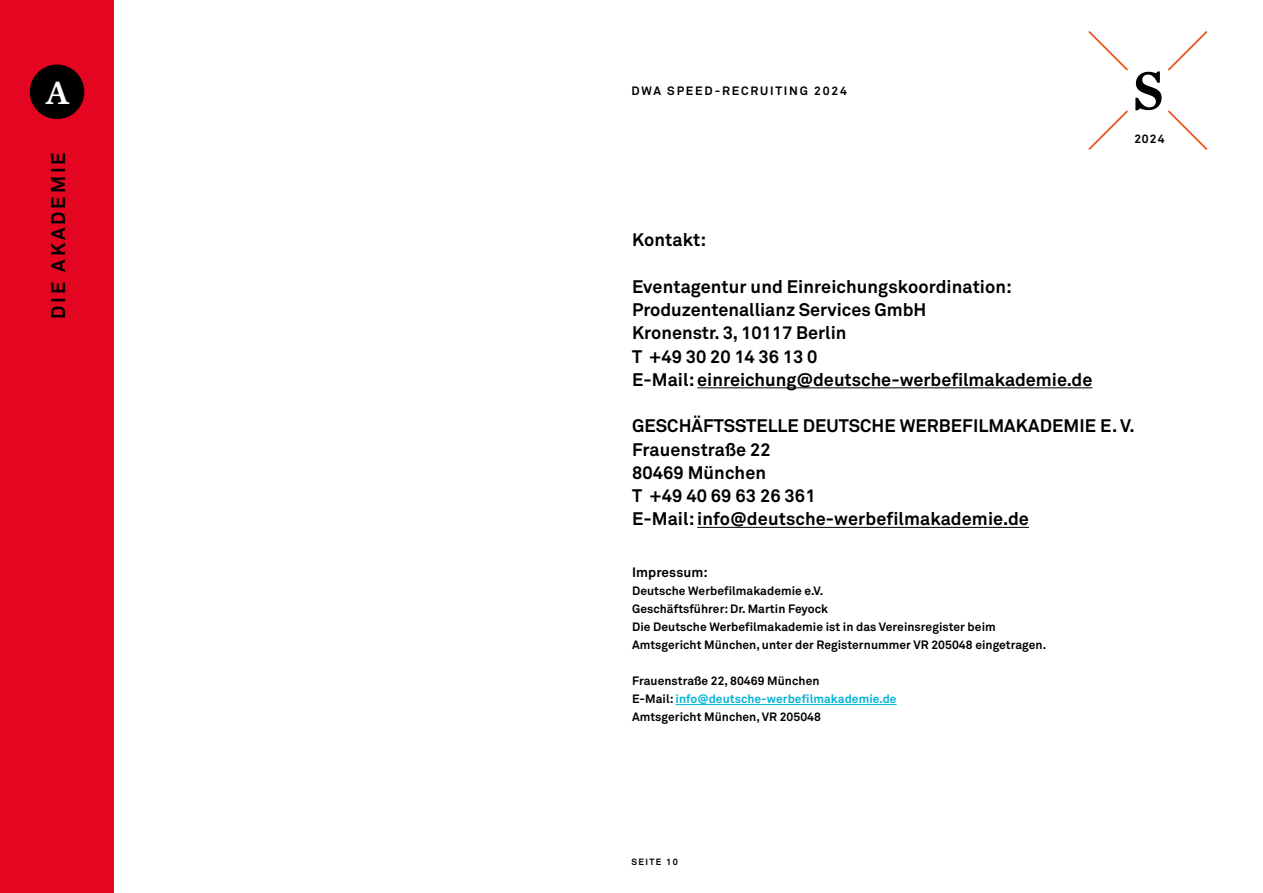
<style>
.page{position:relative;width:1263px;height:893px;background:#fff}
.page>*{position:absolute;margin:0;border:0;box-sizing:border-box;transform-origin:0 0}
.t1{font:33.45px "Chronicle Text G3 Semi";color:#fff}
.t2{font:700 19.5px "Akkurat Pro";letter-spacing:.15em;color:#000}
.t3{font:700 18px/23.2px "Akkurat Pro";letter-spacing:.005em;color:#000}
.t4{font:700 13.5px "Akkurat Pro";letter-spacing:.005em;color:#000}
.t5{font:700 12px/18px "Akkurat Pro";letter-spacing:.005em;color:#000}
.t6{font:700 12px "Akkurat Pro";letter-spacing:.15em;color:#000}
.t7{font:700 9px "Akkurat Pro";letter-spacing:.15em;color:#000}
.s1{color:#00b4d5}
</style>
<div class="page">
<div style="left:0;top:0;width:1258px;height:893px;background:#e40521"></div>
<div style="left:115px;top:0;width:1148px;height:893px;background:#fff"></div>
<hr style="left:675px;top:704px;width:222px;height:1px;background:#00b4d5">
<hr style="left:697px;top:387px;width:395px;height:1px;background:#000">
<hr style="left:697px;top:527px;width:332px;height:1px;background:#000">
<div style="left:30px;top:65px;width:54px;height:54px;background:#000;border-radius:50%"></div>
<svg style="left:1088px;top:111px;width:40px;height:39px"></svg>
<svg style="left:1168px;top:31px;width:39px;height:39px"></svg>
<svg style="left:1168px;top:111px;width:39px;height:39px"></svg>
<svg style="left:1088px;top:31px;width:40px;height:39px"></svg>
<svg style="left:1135px;top:71px;width:26px;height:39px"></svg>
<h1 class="t1" style="left:46px;top:66px;width:24px">A</h1>
<p class="t2" style="left:46px;top:319px;width:168px;rotate:-90deg">DIE AKADEMIE</p>
<p class="t6" style="left:631px;top:83px;width:217px">DWA SPEED-RECRUITING 2024</p>
<p class="t5" style="left:1134px;top:130px;width:32px">2024</p>
<p class="t3" style="left:632px;top:229px;width:76px">Kontakt:</p>
<p class="t3" style="left:632px;top:275px;width:462px">Eventagentur und Einreichungskoordination:<br>Produzentenallianz Services GmbH<br>Kronenstr. 3, 10117 Berlin<br>T +49 30 20 14 36 13 0<br>E-Mail: einreichung@deutsche-werbefilmakademie.de</p>
<p class="t3" style="left:632px;top:415px;width:504px">GESCHÄFTSSTELLE DEUTSCHE WERBEFILMAKADEMIE E. V.<br>Frauenstraße 22<br>80469 München<br>T +49 40 69 63 26 361<br>E-Mail: info@deutsche-werbefilmakademie.de</p>
<p class="t4" style="left:632px;top:564px;width:77px">Impressum:</p>
<p class="t5" style="left:632px;top:582px;width:416px">Deutsche Werbefilmakademie e.V.<br>Geschäftsführer: Dr. Martin Feyock<br>Die Deutsche Werbefilmakademie ist in das Vereinsregister beim Amtsgericht München, unter der Registernummer VR 205048 eingetragen.</p>
<p class="t5" style="left:632px;top:672px;width:266px">Frauenstraße 22, 80469 München<br>E-Mail: <span class="s1">info@deutsche-werbefilmakademie.de<br></span>Amtsgericht München, VR 205048</p>
<p class="t7" style="left:631px;top:857px;width:48px">SEITE 10</p>
</div>
